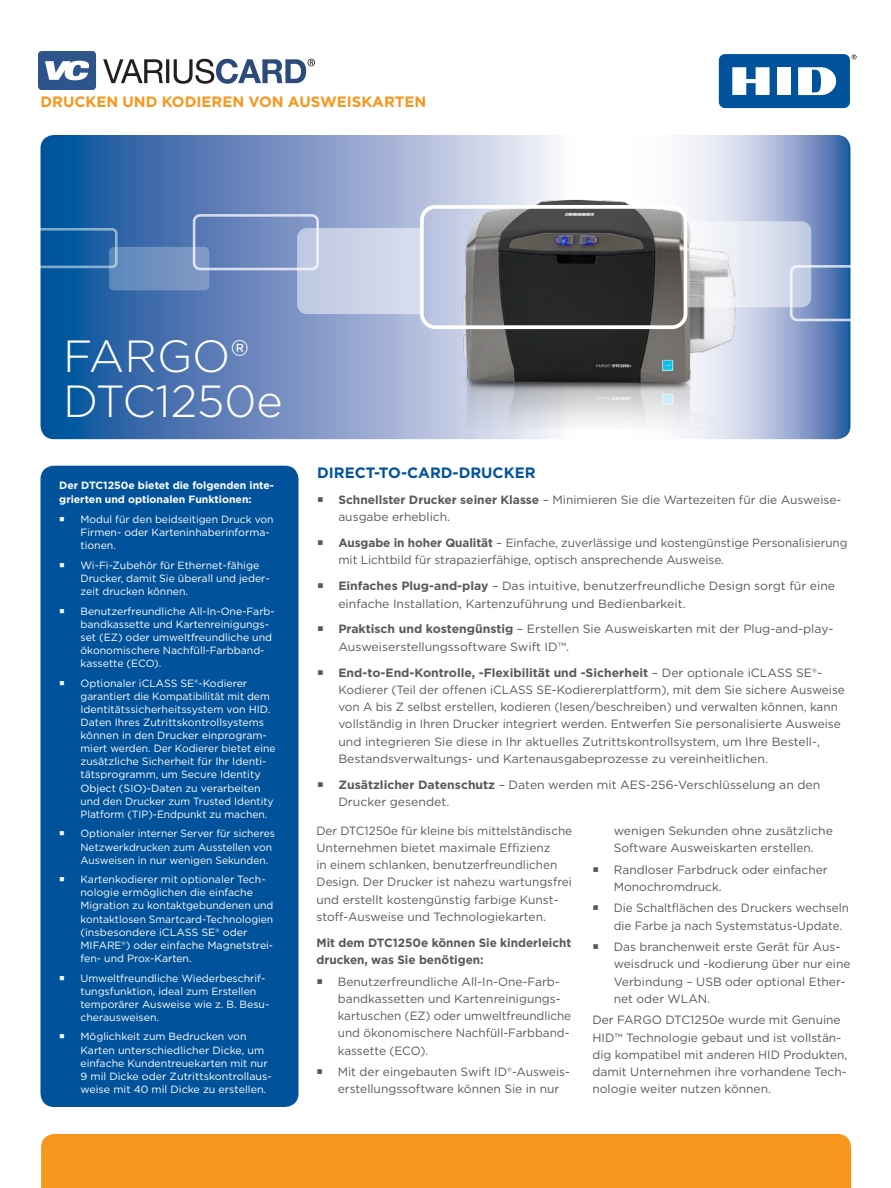
<style>
.page{position:relative;width:891px;height:1188px;background:#fff}
.page>*{position:absolute;margin:0;border:0;box-sizing:border-box;transform-origin:0 0}
.t1{font:300 45px/45px "Gotham";color:#fff}
.t2{font:700 15px "Gotham";color:#f8971d}
.t3{font:700 15px "Gotham";color:#00539b}
.t4{font:12px/17.2px "Gotham";color:#58595b}
.t5{font:700 12px/17.2px "Gotham";color:#58595b}
.t6{font:10.5px/13.2px "Gotham";color:#fff}
.t7{font:700 10.5px/14.2px "Gotham";color:#fff}
.s1{font-weight:700}
</style>
<div class="page">
<svg style="left:852px;top:55px;width:5px;height:4px"></svg>
<div style="left:719px;top:54px;width:131px;height:54px;background:#00539b;border-radius:6px"></div>
<div style="left:777px;top:67px;width:14px;height:28px;background:#fff"></div>
<svg style="left:732px;top:67px;width:38px;height:28px"></svg>
<svg style="left:798px;top:67px;width:38px;height:28px"></svg>
<svg style="left:40px;top:135px;width:810px;height:304px"></svg>
<div style="left:41px;top:1134px;width:810px;height:54px;background:#f8971d"></div>
<img style="left:401px;top:188px;width:383px;height:241px">
<div style="left:193px;top:214px;width:126px;height:56px;border:3px solid #fff;border-radius:6px"></div>
<svg style="left:109px;top:247px;width:100px;height:43px;fill:#7091c1"></svg>
<div style="left:28px;top:228px;width:90px;height:40px;border:3px solid #fff;border-radius:4px"></div>
<div style="left:420px;top:205px;width:267px;height:124px;border:4px solid #fff;border-radius:14px"></div>
<svg style="left:297px;top:228px;width:123px;height:86px"></svg>
<svg style="left:687px;top:221px;width:163px;height:100px"></svg>
<div style="left:40px;top:466px;width:258px;height:641px;background:#00539b;border-radius:14px"></div>
<img style="left:39px;top:52px;width:276px;height:38px">
<p class="t2" style="left:40px;top:92px;width:387px">DRUCKEN UND KODIEREN VON AUSWEISKARTEN</p>
<h1 class="t1" style="left:63px;top:332px;width:221px">FARGO®<br>DTC1250e</h1>
<p class="t7" style="left:59px;top:478px;width:216px">Der DTC1250e bietet die folgenden inte&shy;grierten und optionalen Funktionen:</p>
<p class="t6" style="left:81px;top:512px;width:195px">Modul für den beidseitigen Druck von<br>Firmen- oder Karteninhaberinforma&shy;tionen.</p>
<p class="t6" style="left:81px;top:558px;width:191px">Wi-Fi-Zubehör für Ethernet-fähige<br>Drucker, damit Sie überall und jeder&shy;zeit drucken können.</p>
<p class="t6" style="left:81px;top:604px;width:196px">Benutzerfreundliche All-In-One-Farb&shy;bandkassette und Kartenreinigungs&shy;set (EZ) oder umweltfreundliche und ökonomischere Nachfüll-Farbband&shy;kassette (ECO).</p>
<p class="t6" style="left:81px;top:676px;width:196px">Optionaler iCLASS SE®-Kodierer garantiert die Kompatibilität mit dem Identitätssicherheitssystem von HID.<br>Daten Ihres Zutrittskontrollsystems können in den Drucker einprogram&shy;miert werden. Der Kodierer bietet eine zusätzliche Sicherheit für Ihr Identi&shy;tätsprogramm, um Secure Identity Object (SIO)-Daten zu verarbeiten und den Drucker zum Trusted Identity Platform (TIP)-Endpunkt zu machen.</p>
<p class="t6" style="left:81px;top:827px;width:196px">Optionaler interner Server für sicheres<br>Netzwerkdrucken zum Ausstellen von<br>Ausweisen in nur wenigen Sekunden.</p>
<p class="t6" style="left:81px;top:873px;width:195px">Kartenkodierer mit optionaler Tech&shy;nologie ermöglichen die einfache Migration zu kontaktgebundenen und kontaktlosen Smartcard-Technologien (insbesondere iCLASS SE® oder MIFARE®) oder einfache Magnetstrei&shy;fen- und Prox-Karten.</p>
<p class="t6" style="left:81px;top:971px;width:190px">Umweltfreundliche Wiederbeschrif&shy;tungsfunktion, ideal zum Erstellen temporärer Ausweise wie z. B. Besu&shy;cherausweisen.</p>
<p class="t6" style="left:81px;top:1030px;width:193px">Möglichkeit zum Bedrucken von Karten unterschiedlicher Dicke, um einfache Kundentreuekarten mit nur 9 mil Dicke oder Zutrittskontrollaus&shy;weise mit 40 mil Dicke zu erstellen.</p>
<p class="t3" style="left:317px;top:462px;width:220px">DIRECT-TO-CARD-DRUCKER</p>
<p class="t4" style="left:338px;top:491px;width:505px"><span class="s1">Schnellster Drucker seiner Klasse</span> – Minimieren Sie die Wartezeiten für die Ausweise&shy;ausgabe erheblich.</p>
<p class="t4" style="left:338px;top:534px;width:511px"><span class="s1">Ausgabe in hoher Qualität</span> – Einfache, zuverlässige und kostengünstige Personalisierung mit Lichtbild für strapazierfähige, optisch ansprechende Ausweise.</p>
<p class="t4" style="left:338px;top:577px;width:498px"><span class="s1">Einfaches Plug-and-play</span> – Das intuitive, benutzerfreundliche Design sorgt für eine einfache Installation, Kartenzuführung und Bedienbarkeit.</p>
<p class="t4" style="left:338px;top:620px;width:497px"><span class="s1">Praktisch und kostengünstig</span> – Erstellen Sie Ausweiskarten mit der Plug-and-play-<br>Ausweiserstellungssoftware Swift ID™.</p>
<p class="t4" style="left:338px;top:663px;width:508px"><span class="s1">End-to-End-Kontrolle, -Flexibilität und -Sicherheit</span> – Der optionale iCLASS SE®- Kodierer (Teil der offenen iCLASS SE-Kodiererplattform), mit dem Sie sichere Ausweise von A bis Z selbst erstellen, kodieren (lesen/beschreiben) und verwalten können, kann vollständig in Ihren Drucker integriert werden. Entwerfen Sie personalisierte Ausweise und integrieren Sie diese in Ihr aktuelles Zutrittskontrollsystem, um Ihre Bestell-, Bestandsverwaltungs- und Kartenausgabeprozesse zu vereinheitlichen.</p>
<p class="t4" style="left:338px;top:776px;width:483px"><span class="s1">Zusätzlicher Datenschutz</span> – Daten werden mit AES-256-Verschlüsselung an den<br>Drucker gesendet.</p>
<p class="t4" style="left:316px;top:822px;width:257px">Der DTC1250e für kleine bis mittelständische Unternehmen bietet maximale Effizienz<br>in einem schlanken, benutzerfreundlichen Design. Der Drucker ist nahezu wartungsfrei und erstellt kostengünstig farbige Kunst&shy;stoff-Ausweise und Technologiekarten.</p>
<p class="t5" style="left:316px;top:934px;width:256px">Mit dem DTC1250e können Sie kinderleicht drucken, was Sie benötigen:</p>
<p class="t4" style="left:338px;top:973px;width:235px">Benutzerfreundliche All-In-One-Farb&shy;bandkassetten und Kartenreinigungs&shy;kartuschen (EZ) oder umweltfreundliche und ökonomischere Nachfüll-Farbband&shy;kassette (ECO).</p>
<p class="t4" style="left:338px;top:1063px;width:234px">Mit der eingebauten Swift ID®-Ausweis&shy;erstellungssoftware können Sie in nur</p>
<p class="t4" style="left:614px;top:822px;width:221px">wenigen Sekunden ohne zusätzliche<br>Software Ausweiskarten erstellen.</p>
<p class="t4" style="left:614px;top:860px;width:216px">Randloser Farbdruck oder einfacher<br>Monochromdruck.</p>
<p class="t4" style="left:614px;top:899px;width:237px">Die Schaltflächen des Druckers wechseln die Farbe ja nach Systemstatus-Update.</p>
<p class="t4" style="left:614px;top:938px;width:238px">Das branchenweit erste Gerät für Aus&shy;weisdruck und -kodierung über nur eine<br>Verbindung – USB oder optional Ether&shy;net oder WLAN.</p>
<p class="t4" style="left:592px;top:1011px;width:256px">Der FARGO DTC1250e wurde mit Genuine HID™ Technologie gebaut und ist vollstän&shy;dig kompatibel mit anderen HID Produkten, damit Unternehmen ihre vorhandene Tech&shy;nologie weiter nutzen können.</p>
</div>
